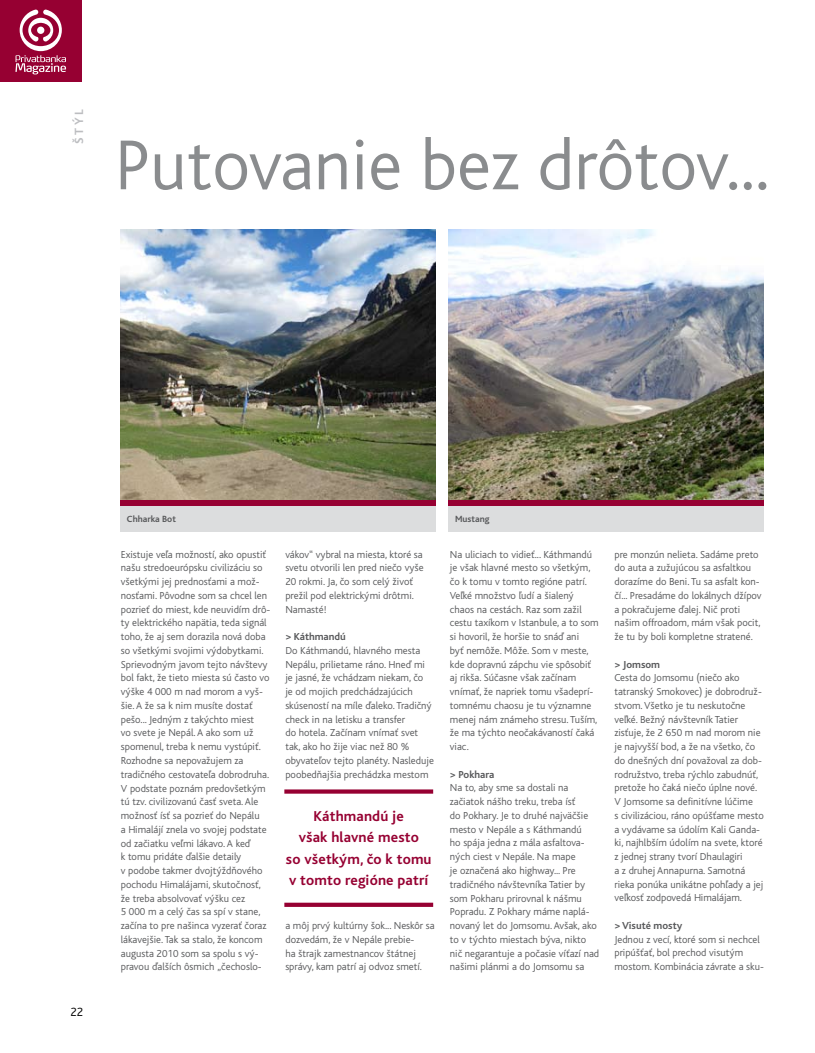
<style>
.page{position:relative;width:815px;height:1053px;background:#fff}
.page>*{position:absolute;margin:0;border:0;box-sizing:border-box;transform-origin:0 0}
.t1{font:300 73.75px "Bliss CE";color:#8a8c8e}
.t2{font:700 15px/21.2px "Bliss CE";letter-spacing:.01em;color:#960032;text-align:center}
.t3{font:700 12.5px "Bliss CE";color:#bcbdc0;scale:1.04 1}
.t4{font:300 12.5px "Bliss CE";color:#000}
.t5{font:300 10.62px/13.8px "Bliss CE";color:#58595b}
.t6{font:700 10.62px "Bliss CE";color:#58595b}
.t7{font:700 9.38px "Bliss CE";color:#58595b}
</style>
<div class="page">
<div style="left:0;top:0;width:82px;height:81px;background:#960032"></div>
<svg style="left:15px;top:10px;width:51px;height:64px"></svg>
<svg style="left:284px;top:902px;width:149px;height:4px"></svg>
<svg style="left:284px;top:789px;width:149px;height:4px"></svg>
<img style="left:449px;top:229px;width:315px;height:271px">
<img style="left:120px;top:229px;width:316px;height:271px">
<div style="left:120px;top:500px;width:316px;height:31px;background:#dcddde"></div>
<div style="left:120px;top:500px;width:316px;height:5px;background:#960032"></div>
<div style="left:449px;top:500px;width:315px;height:31px;background:#dcddde"></div>
<div style="left:449px;top:500px;width:315px;height:5px;background:#960032"></div>
<p class="t3" style="left:72px;top:144px;width:34px;rotate:-90deg">ŠTÝL</p>
<h1 class="t1" style="left:114px;top:125px;width:657px">P utovanie bez drôtov...</h1>
<p class="t4" style="left:70px;top:1005px;width:14px">22</p>
<p class="t7" style="left:127px;top:513px;width:50px">Chharka Bot</p>
<p class="t7" style="left:455px;top:513px;width:36px">M ustang</p>
<p class="t5" style="left:121px;top:547px;width:151px">Existuje veľa možností, ako opustiť našu stredoeurópsku civilizáciu so všetkými jej prednosťami a mož&shy;nosťami. Pôvodne som sa chcel len pozrieť do miest, kde neuvidím drô&shy;ty elektrického napätia, teda signál toho, že aj sem dorazila nová doba so všetkými svojimi výdobytkami.<br>S prievodným javom tejto návštevy bol fakt, že tieto miesta sú často vo výške 4 000 m nad morom a vyš&shy;šie. A že sa k nim musíte dostať pešo... Jedným z takýchto miest<br>vo svete je N epál. A ako som už spomenul, treba k nemu vystúpiť.<br>Rozhodne sa nepovažujem za tradičného cestovateľa dobrodruha.<br>V podstate poznám predovšetkým tú tzv. civilizovanú časť sveta. Ale možnosť ísť sa pozrieť do N epálu<br>a H imalájí znela vo svojej podstate od začiatku veľmi lákavo. A keď<br>k tomu pridáte ďalšie detaily<br>v podobe takmer dvojtýždňového pochodu H imalájami, skutočnosť, že treba absolvovať výšku cez<br>5 000 m a celý čas sa spí v stane, začína to pre našinca vyzerať čoraz lákavejšie. Tak sa stalo, že koncom augusta 2010 som sa spolu s vý&shy;pravou ďalších ôsmich „čechoslo-</p>
<p class="t5" style="left:285px;top:547px;width:140px">vákov“ vybral na miesta, ktoré sa svetu otvorili len pred niečo vyše<br>20 rokmi. Ja, čo som celý živoť prežil pod elektrickými drôtmi.<br>Namasté!</p>
<p class="t6" style="left:285px;top:630px;width:62px">&gt; Káthmandú</p>
<p class="t5" style="left:285px;top:643px;width:150px">Do Káthmandú, hlavného mesta<br>Nepálu, prilietame ráno. H neď mi je jasné, že vchádzam niekam, čo<br>je od mojich predchádzajúcich skúseností na míle ďaleko. Tradičný check in na letisku a transfer<br>do hotela. Začínam vnímať svet tak, ako ho žije viac než 80 % obyvateľov tejto planéty. N asleduje poobedňajšia prechádzka mestom</p>
<h2 class="t2" style="left:286px;top:805px;width:147px">Káthmandú je<br>však hlavné mesto<br>so všetkým, čo k tomu v tomto regióne patrí</h2>
<p class="t5" style="left:285px;top:918px;width:151px">a môj prvý kultúrny šok... N eskôr sa dozvedám, že v Nepále prebie-<br>ha štrajk zamestnancov štátnej správy, kam patrí aj odvoz smetí.</p>
<p class="t5" style="left:450px;top:547px;width:150px">N a uliciach to vidieť... Káthmandú je však hlavné mesto so všetkým, čo k tomu v tomto regióne patrí.<br>Veľké množstvo ľudí a šialený chaos na cestách. Raz som zažil cestu taxíkom v Istanbule, a to som si hovoril, že horšie to snáď ani<br>byť nemôže. Môže. Som v meste, kde dopravnú zápchu vie spôsobiť aj rikša. Súčasne však začínam vnímať, že napriek tomu všadeprí&shy;tomnému chaosu je tu významne menej nám známeho stresu. Tuším, že ma týchto neočakávaností čaká viac.</p>
<p class="t6" style="left:450px;top:768px;width:46px">&gt; Pokhara</p>
<p class="t5" style="left:450px;top:781px;width:151px">N a to, aby sme sa dostali na začiatok nášho treku, treba ísť<br>do Pokhary. Je to druhé najväčšie mesto v Nepále a s Káthmandú<br>ho spája jedna z mála asfaltova&shy;ných ciest v N epále. N a mape<br>je označená ako highway... Pre tradičného návštevníka Tatier by som Pokharu prirovnal k nášmu<br>Popradu. ZPokhary máme naplá&shy;novaný let do Jomsomu. Avšak, ako to v týchto miestach býva, nikto nič negarantuje a počasie víťazí nad našimi plánmi a do Jomsomu sa</p>
<p class="t5" style="left:614px;top:547px;width:149px">pre monzún nelieta. Sadáme preto do auta a zužujúcou sa asfaltkou dorazíme do Beni. Tu sa asfalt kon&shy;čí... Presadáme do lokálnych džípov a pokračujeme ďalej. N ič proti našim offroadom, mám však pocit, že tu by boli kompletne stratené.</p>
<p class="t6" style="left:614px;top:658px;width:47px">&gt; Jomsom</p>
<p class="t5" style="left:614px;top:671px;width:151px">Cesta do Jomsomu (niečo ako tatranský Smokovec) je dobrodruž&shy;stvom. Všetko je tu neskutočne veľké. Bežný návštevník Tatier zisťuje, že 2 650 m nad morom nie je najvyšší bod, a že na všetko, čo do dnešných dní považoval za dob&shy;rodružstvo, treba rýchlo zabudnúť, pretože ho čaká niečo úplne nové.<br>VJomsome sa definitívne lúčime<br>s civilizáciou, ráno opúšťame mesto a vydávame sa údolím Kali Ganda&shy;ki, najhlbším údolím na svete, ktoré z jednej strany tvorí Dhaulagiri<br>a z druhej Annapurna. Samotná rieka ponúka unikátne pohľady a jej veľkosť zodpovedá H imalájam.</p>
<p class="t6" style="left:614px;top:919px;width:69px">&gt; Visuté mosty</p>
<p class="t5" style="left:614px;top:932px;width:151px">Jednou z vecí, ktoré som si nechcel pripúšťať, bol prechod visutým mostom. Kombinácia závrate a sku-</p>
</div>
